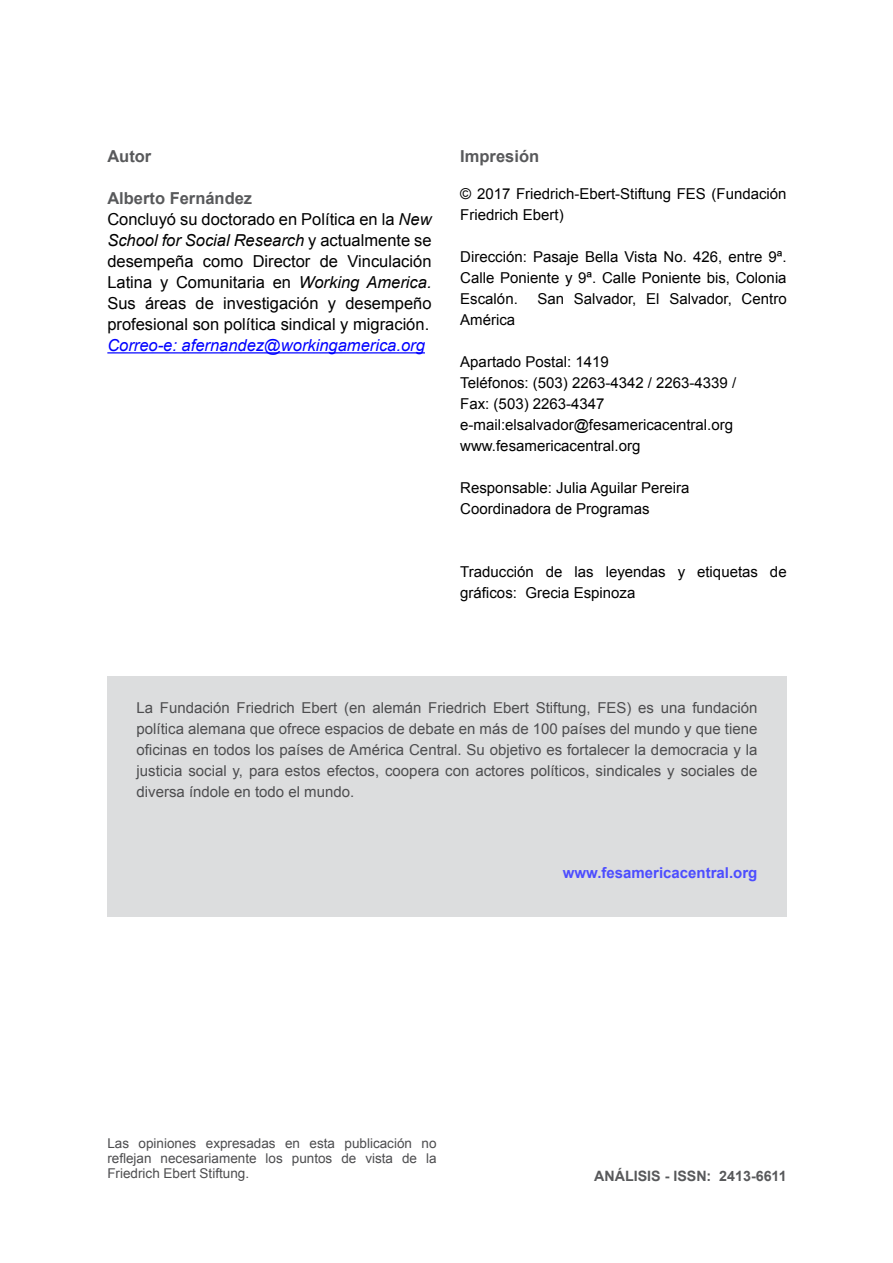
<style>
.page{position:relative;width:893px;height:1263px;background:#fff}
.page>*{position:absolute;margin:0;border:0;box-sizing:border-box;transform-origin:0 0}
.t1{font:16.5px/21px "Arial";color:#000}
.t2{font:italic 16.5px "Arial";color:#00f}
.t3{font:700 16.5px "Arial";color:#58595b}
.t4{font:15px/21px "Arial";color:#000}
.t5{font:15px/21px "Arial";color:#4d4d4f;text-align:justify}
.t6{font:700 15px "Arial";color:#4d4dff}
.t7{font:700 14.25px "Arial";color:#58595b}
.t8{font:13.5px/15px "Arial";color:#4d4d4f;text-align:justify}
.s1{font-weight:700;color:#58595b}
.s2{font-style:italic}
</style>
<div class="page">
<div style="left:107px;top:677px;width:680px;height:240px;background:#dcddde"></div>
<hr style="left:107px;top:352px;width:318px;height:1px;background:#00f">
<p class="t3" style="left:107px;top:145px;width:45px">Autor</p>
<p class="t1" style="left:107px;top:188px;width:326px"><span class="s1">Alberto Fernández<br></span>Concluyó su doctorado en Política en la <span class="s2">New School for Social Research</span> y actualmente se desempeña como Director de Vinculación Latina y Comunitaria en <span class="s2">Working America.<br></span>Sus áreas de investigación y desempeño profesional son política sindical y migración.</p>
<p class="t2" style="left:107px;top:335px;width:319px">Correo-e: afernandez@workingamerica.org</p>
<p class="t3" style="left:460px;top:145px;width:80px">Impresión</p>
<p class="t4" style="left:460px;top:183px;width:328px">© 2017 Friedrich-Ebert-Stiftung FES (Fundación<br>Friedrich Ebert)</p>
<p class="t4" style="left:460px;top:246px;width:328px;text-align:justify">Dirección: Pasaje Bella Vista No. 426, entre 9ª.<br>Calle Poniente y 9ª. Calle Poniente bis, Colonia Escalón.</p>
<p class="t4" style="left:537px;top:288px;width:251px">San Salvador, El Salvador, Centro</p>
<p class="t4" style="left:460px;top:309px;width:57px">América</p>
<p class="t4" style="left:460px;top:351px;width:277px">Apartado Postal: 1419<br>Teléfonos: (503) 2263-4342 / 2263-4339 /<br>Fax: (503) 2263-4347 e-mail:elsalvador@fesamericacentral.org www.fesamericacentral.org</p>
<p class="t4" style="left:460px;top:477px;width:231px">Responsable: Julia Aguilar Pereira<br>Coordinadora de Programas</p>
<p class="t4" style="left:460px;top:561px;width:328px">Traducción de las leyendas y etiquetas de gráficos: Grecia Espinoza</p>
<p class="t5" style="left:137px;top:697px;width:622px">La Fundación Friedrich Ebert (en alemán Friedrich Ebert Stiftung, FES) es una fundación política alemana que ofrece espacios de debate en más de 100 países del mundo y que tiene oficinas en todos los países de América Central. Su objetivo es fortalecer la democracia y la justicia social y, para estos efectos, coopera con actores políticos, sindicales y sociales de diversa índole en todo el mundo.</p>
<p class="t8" style="left:107px;top:1136px;width:331px">Las opiniones expresadas en esta publicación no reflejan necesariamente los puntos de vista de la Friedrich Ebert Stiftung.</p>
<p class="t6" style="left:563px;top:862px;width:196px">www.fesamericacentral.org</p>
<p class="t7" style="left:594px;top:1165px;width:194px">ANÁLISIS - ISSN: 2413-6611</p>
</div>
